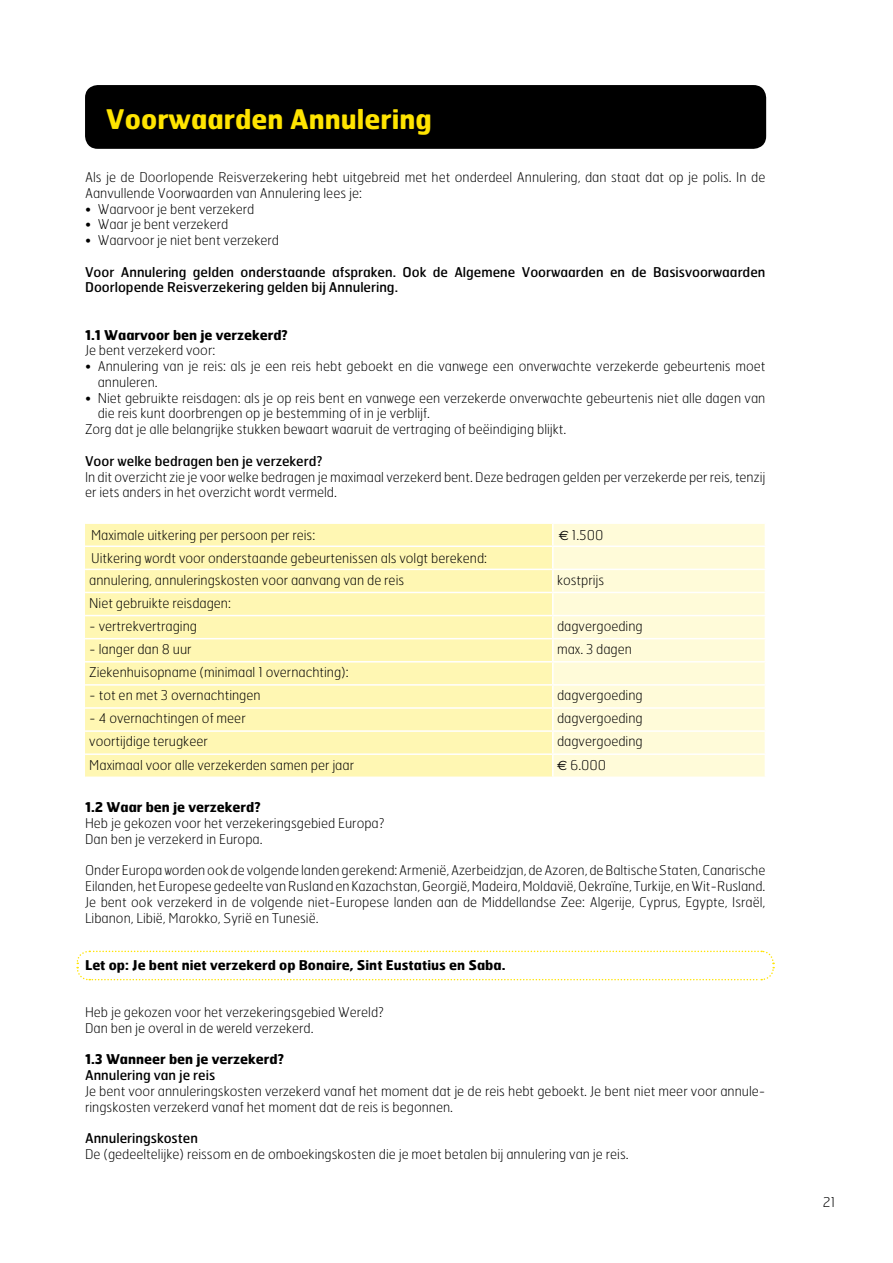
<style>
.page{position:relative;width:893px;height:1263px;background:#fff}
.page>*{position:absolute;margin:0;border:0;box-sizing:border-box;transform-origin:0 0}
.t1{font:700 27px "Hermes";color:#ffe400}
.t2{font:100 13.5px/15.8px "Hermes";color:#000}
.t3{font:13.5px/15.8px "Hermes";color:#000}
.t4{font:700 13.5px "Hermes";color:#000}
.s1{font-family:"Euro Sans";font-weight:400}
</style>
<div class="page">
<div style="left:85px;top:524px;width:467px;height:252px;background:#fff7b3"></div>
<div style="left:554px;top:524px;width:211px;height:252px;background:#fffbd9"></div>
<hr style="left:85px;top:569px;width:468px;height:1px;background:#fff">
<hr style="left:553px;top:569px;width:213px;height:1px;background:#fff">
<hr style="left:85px;top:592px;width:468px;height:1px;background:#fff">
<hr style="left:553px;top:592px;width:213px;height:1px;background:#fff">
<hr style="left:85px;top:615px;width:468px;height:1px;background:#fff">
<hr style="left:553px;top:615px;width:213px;height:1px;background:#fff">
<hr style="left:85px;top:638px;width:468px;height:1px;background:#fff">
<hr style="left:553px;top:638px;width:213px;height:1px;background:#fff">
<hr style="left:85px;top:661px;width:468px;height:1px;background:#fff">
<hr style="left:553px;top:661px;width:213px;height:1px;background:#fff">
<hr style="left:85px;top:684px;width:468px;height:2px;background:#fff">
<hr style="left:553px;top:684px;width:213px;height:2px;background:#fff">
<hr style="left:85px;top:707px;width:468px;height:2px;background:#fff">
<hr style="left:553px;top:707px;width:213px;height:2px;background:#fff">
<hr style="left:85px;top:730px;width:468px;height:2px;background:#fff">
<hr style="left:553px;top:730px;width:213px;height:2px;background:#fff">
<hr style="left:85px;top:753px;width:468px;height:2px;background:#fff">
<hr style="left:553px;top:753px;width:213px;height:2px;background:#fff">
<hr style="left:85px;top:545px;width:468px;height:2px;background:#fff">
<hr style="left:553px;top:545px;width:213px;height:2px;background:#fff">
<div style="left:85px;top:85px;width:681px;height:64px;background:#000;border-radius:13px"></div>
<svg style="left:76px;top:950px;width:699px;height:31px"></svg>
<h1 class="t1" style="left:106px;top:102px;width:327px">Voorwaarden Annulering</h1>
<p class="t2" style="left:85px;top:169px;width:682px">Als je de Doorlopende Reisverzekering hebt uitgebreid met het onderdeel Annulering, dan staat dat op je polis. In de<br>Aanvullende Voorwaarden van Annulering lees je:</p>
<p class="t2" style="left:85px;top:201px;width:171px">• Waarvoor je bent verzekerd</p>
<p class="t2" style="left:85px;top:216px;width:145px">• Waar je bent verzekerd</p>
<p class="t2" style="left:85px;top:232px;width:195px">• Waarvoor je niet bent verzekerd</p>
<p class="t3" style="left:85px;top:263px;width:682px">Voor Annulering gelden onderstaande afspraken. Ook de Algemene Voorwaarden en de Basisvoorwaarden<br>Doorlopende Reisverzekering gelden bij Annulering.</p>
<p class="t4" style="left:85px;top:326px;width:204px">1.1 Waarvoor ben je verzekerd?</p>
<p class="t2" style="left:85px;top:342px;width:132px">Je bent verzekerd voor:</p>
<p class="t2" style="left:98px;top:358px;width:669px;text-indent:-13px">• Annulering van je reis: als je een reis hebt geboekt en die vanwege een onverwachte verzekerde gebeurtenis moet annuleren.</p>
<p class="t2" style="left:85px;top:390px;width:682px">• Niet gebruikte reisdagen: als je op reis bent en vanwege een verzekerde onverwachte gebeurtenis niet alle dagen van</p>
<p class="t2" style="left:98px;top:405px;width:334px">die reis kunt doorbrengen op je bestemming of in je verblijf.</p>
<p class="t2" style="left:85px;top:421px;width:483px">Zorg dat je alle belangrijke stukken bewaart waaruit de vertraging of beëindiging blijkt.</p>
<p class="t3" style="left:85px;top:452px;width:239px">Voor welke bedragen ben je verzekerd?</p>
<p class="t2" style="left:85px;top:468px;width:682px">In dit overzicht zie je voor welke bedragen je maximaal verzekerd bent. Deze bedragen gelden per verzekerde per reis, tenzij er iets anders in het overzicht wordt vermeld.</p>
<p class="t2" style="left:91px;top:527px;width:226px">Maximale uitkering per persoon per reis:</p>
<p class="t2" style="left:559px;top:527px;width:46px"><span class="s1">e</span> 1.500</p>
<p class="t2" style="left:89px;top:547px;width:399px;line-height:21.3px">Uitkering wordt voor onderstaande gebeurtenissen als volgt berekend: annulering, annuleringskosten voor aanvang van de reis</p>
<p class="t2" style="left:557px;top:572px;width:49px">kostprijs</p>
<p class="t2" style="left:89px;top:595px;width:143px">Niet gebruikte reisdagen:</p>
<p class="t2" style="left:89px;top:618px;width:109px">- vertrekvertraging</p>
<p class="t2" style="left:557px;top:618px;width:87px">dagvergoeding</p>
<p class="t2" style="left:89px;top:641px;width:104px">- langer dan 8 uur</p>
<p class="t2" style="left:557px;top:641px;width:76px">max. 3 dagen</p>
<p class="t2" style="left:89px;top:664px;width:261px">Ziekenhuisopname (minimaal 1 overnachting):</p>
<p class="t2" style="left:89px;top:687px;width:173px">- tot en met 3 overnachtingen</p>
<p class="t2" style="left:557px;top:687px;width:87px">dagvergoeding</p>
<p class="t2" style="left:89px;top:710px;width:158px">- 4 overnachtingen of meer</p>
<p class="t2" style="left:557px;top:710px;width:87px">dagvergoeding</p>
<p class="t2" style="left:89px;top:733px;width:120px">voortijdige terugkeer</p>
<p class="t2" style="left:557px;top:733px;width:87px">dagvergoeding</p>
<p class="t2" style="left:89px;top:756px;width:266px">Maximaal voor alle verzekerden samen per jaar</p>
<p class="t2" style="left:557px;top:756px;width:51px"><span class="s1">e</span> 6.000</p>
<p class="t4" style="left:85px;top:798px;width:177px">1.2 Waar ben je verzekerd?</p>
<p class="t2" style="left:85px;top:815px;width:301px">Heb je gekozen voor het verzekeringsgebied Europa?<br>Dan ben je verzekerd in Europa.</p>
<p class="t2" style="left:85px;top:862px;width:682px;text-align:justify">Onder Europa worden ook de volgende landen gerekend: Armenië, Azerbeidzjan, de Azoren, de Baltische Staten, Canarische Eilanden, het Europese gedeelte van Rusland en Kazachstan, Georgië, Madeira, Moldavië, Oekraïne, Turkije, en Wit-Rusland.<br>Je bent ook verzekerd in de volgende niet-Europese landen aan de Middellandse Zee: Algerije, Cyprus, Egypte, Israël, Libanon, Libië, Marokko, Syrië en Tunesië.</p>
<p class="t4" style="left:85px;top:956px;width:422px">Let op: Je bent niet verzekerd op Bonaire, Sint Eustatius en Saba.</p>
<p class="t2" style="left:85px;top:1004px;width:300px">Heb je gekozen voor het verzekeringsgebied Wereld?<br>Dan ben je overal in de wereld verzekerd.</p>
<p class="t4" style="left:85px;top:1050px;width:200px">1.3 Wanneer ben je verzekerd?</p>
<p class="t3" style="left:85px;top:1067px;width:132px">Annulering van je reis</p>
<p class="t2" style="left:85px;top:1083px;width:682px">Je bent voor annuleringskosten verzekerd vanaf het moment dat je de reis hebt geboekt. Je bent niet meer voor annule&shy;ringskosten verzekerd vanaf het moment dat de reis is begonnen.</p>
<p class="t3" style="left:85px;top:1130px;width:114px">Annuleringskosten</p>
<p class="t2" style="left:85px;top:1146px;width:545px">De (gedeeltelijke) reissom en de omboekingskosten die je moet betalen bij annulering van je reis.</p>
<p class="t2" style="left:823px;top:1194px;width:14px">21</p>
</div>
